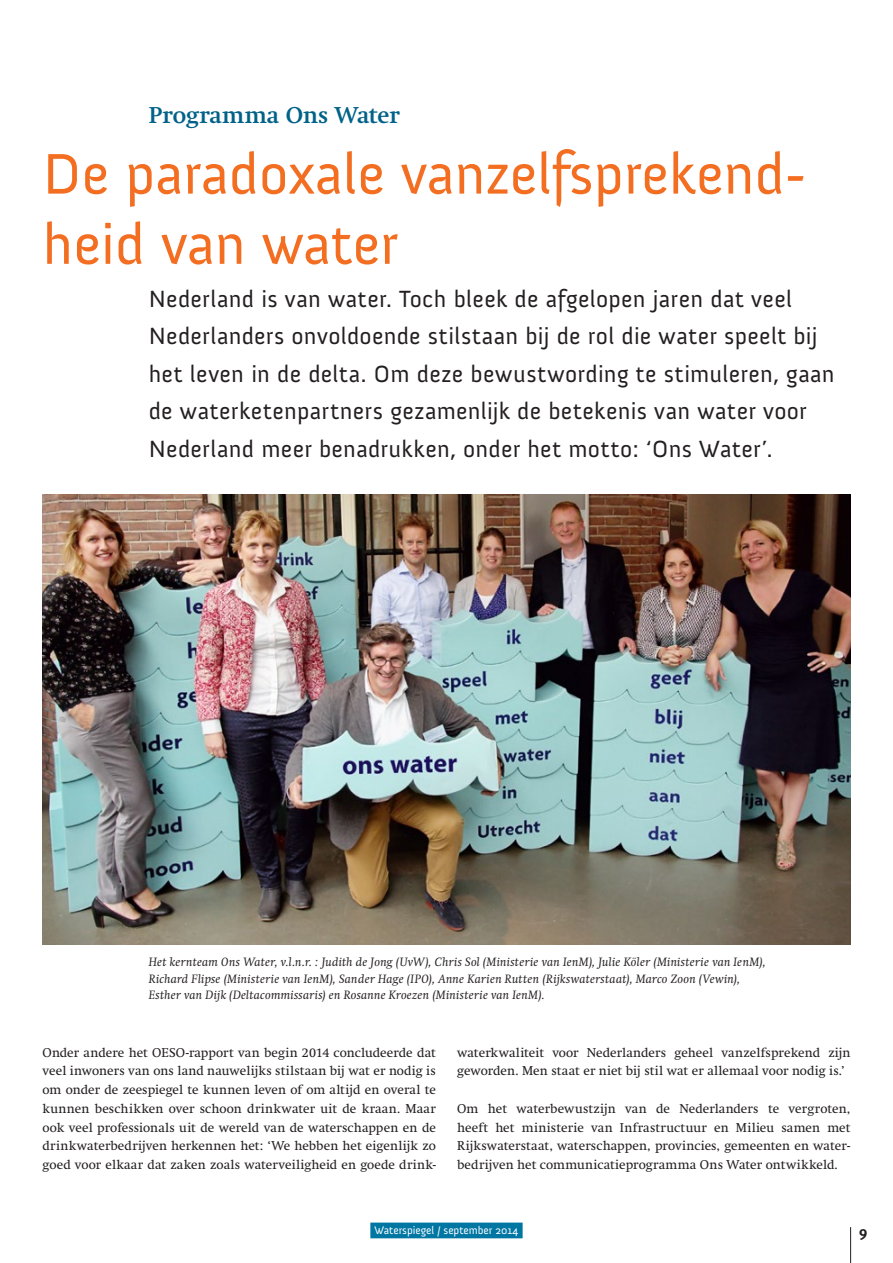
<style>
.page{position:relative;width:893px;height:1263px;background:#fff}
.page>*{position:absolute;margin:0;border:0;box-sizing:border-box;transform-origin:0 0}
.t1{font:58.5px/70.2px "Anivers";color:#f36e21}
.t2{font:24px/37.5px "Anivers";letter-spacing:.015em;color:#231f20}
.t3{font:700 22.5px "Swift";color:#006288}
.t4{font:700 15px "Meta Plus";color:#231f20}
.t5{font:12.75px/18.8px "Swift";letter-spacing:.01em;color:#231f20;text-align:justify}
.t6{font:italic 12px/16.5px "Swift";letter-spacing:.03em;color:#231f20}
.t7{font:11.25px "Anivers";color:#fff}
</style>
<div class="page">
<hr style="left:850px;top:1227px;width:1px;height:36px;background:#231f20">
<div style="left:370px;top:1222px;width:153px;height:16px;background:#0076a3"></div>
<img style="left:43px;top:494px;width:807px;height:450px">
<h3 class="t3" style="left:149px;top:102px;width:252px">Programma Ons Water</h3>
<h1 class="t1" style="left:43px;top:140px;width:765px">De paradoxale vanzelfsprekend&shy;heid van water</h1>
<p class="t2" style="left:149px;top:280px;width:687px">Nederland is van water. Toch bleek de afgelopen jaren dat veel Nederlanders onvoldoende stilstaan bij de rol die water speelt bij het leven in de delta. Om deze bewustwording te stimuleren, gaan de waterketenpartners gezamenlijk de betekenis van water voor Nederland meer benadrukken, onder het motto: ‘Ons Water’.</p>
<p class="t6" style="left:149px;top:954px;width:618px">Het kernteam Ons Water, v.l.n.r. : Judith de Jong (UvW), Chris Sol (Ministerie van IenM), Julie Köler (Ministerie van IenM),<br>Richard Flipse (Ministerie van IenM), Sander Hage (IPO), Anne Karien Rutten (Rijkswaterstaat), Marco Zoon (Vewin),<br>Esther van Dijk (Deltacommissaris) en Rosanne Kroezen (Ministerie van IenM).</p>
<p class="t5" style="left:43px;top:1043px;width:395px">Onder andere het OESO-rapport van begin 2014 concludeerde dat veel inwoners van ons land nauwelijks stilstaan bij wat er nodig is om onder de zeespiegel te kunnen leven of om altijd en overal te kunnen beschikken over schoon drinkwater uit de kraan. Maar ook veel professionals uit de wereld van de waterschappen en de drinkwaterbedrijven herkennen het: ‘We hebben het eigenlijk zo goed voor elkaar dat zaken zoals waterveiligheid en goede drink-</p>
<p class="t5" style="left:457px;top:1043px;width:395px">waterkwaliteit voor Nederlanders geheel vanzelfsprekend zijn geworden. Men staat er niet bij stil wat er allemaal voor nodig is.’</p>
<p class="t5" style="left:457px;top:1099px;width:395px">Om het waterbewustzijn van de Nederlanders te vergroten, heeft het ministerie van Infrastructuur en Milieu samen met Rijkswaterstaat, waterschappen, provincies, gemeenten en water&shy;bedrijven het communicatieprogramma Ons Water ontwikkeld.</p>
<p class="t7" style="left:375px;top:1224px;width:145px">Waterspiegel / september 2014</p>
<p class="t4" style="left:859px;top:1223px;width:10px">9</p>
</div>
